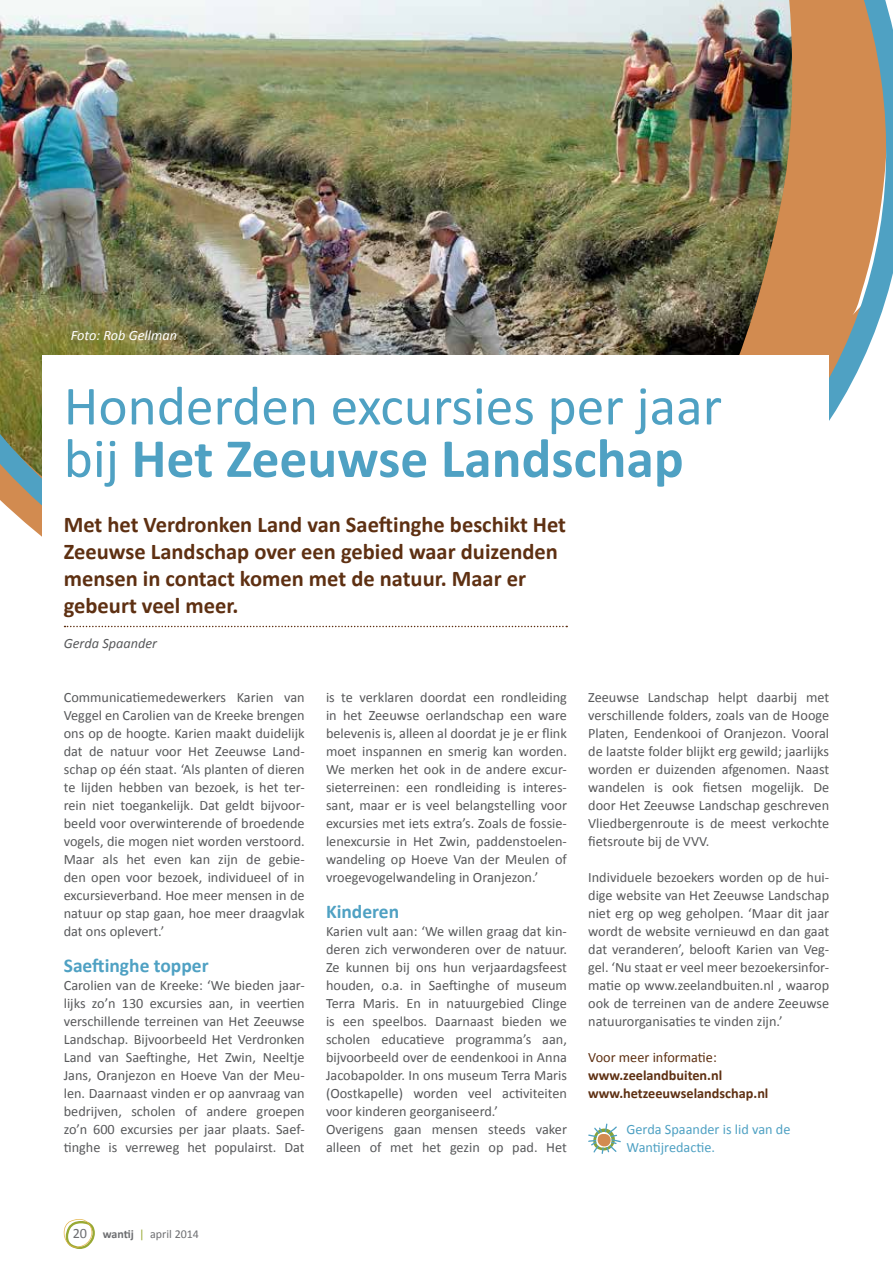
<style>
.page{position:relative;width:893px;height:1263px;background:#fff}
.page>*{position:absolute;margin:0;border:0;box-sizing:border-box;transform-origin:0 0}
.t1{font:55.5px/52.5px "Calibri";color:#4fa1c3}
.t2{font:700 22.5px/27px "Calibri";color:#5e3012}
.t3{font:700 19.5px "Calibri";color:#4fa1c3}
.t4{font:14.25px/18px "Calibri";color:#58595b;text-align:justify}
.t5{font:700 14.25px/18px "Calibri";color:#5e3012}
.t6{font:14.25px/18px "Calibri";color:#4fa1c3}
.t7{font:14.25px "Calibri";color:#5e3012}
.t8{font:italic 14.25px "Calibri";color:#fff}
.t9{font:italic 14.25px "Calibri";color:#58595b}
.t10{font:12px "Calibri";color:#6d6e71}
.s1{font-weight:700}
.s2{font-size:14.25px}
.s3{color:#98a934}
</style>
<div class="page">
<svg style="left:64px;top:1219px;width:31px;height:30px"></svg>
<img style="left:0;top:0;width:893px;height:537px">
<div style="left:43px;top:355px;width:786px;height:802px;background:#fff"></div>
<svg style="left:65px;top:626px;width:502px;height:1px"></svg>
<svg style="left:588px;top:1123px;width:33px;height:31px"></svg>
<p class="t8" style="left:71px;top:326px;width:108px">Foto: Rob Gellman</p>
<h1 class="t1" style="left:64px;top:377px;width:660px">Honderden excursies per jaar bij <span class="s1">Het Zeeuwse Landschap</span></h1>
<h2 class="t2" style="left:64px;top:510px;width:504px">Met het Verdronken Land van Saeftinghe beschikt Het Zeeuwse Landschap over een gebied waar duizenden mensen in contact komen met de natuur. Maar er gebeurt veel meer.</h2>
<p class="t9" style="left:64px;top:634px;width:95px">Gerda Spaander</p>
<p class="t4" style="left:64px;top:688px;width:242px">Communicatiemedewerkers Karien van Veggel en Carolien van de Kreeke brengen ons op de hoogte. Karien maakt duidelijk dat de natuur voor Het Zeeuwse Land&shy;schap op één staat. ‘Als planten of dieren te lijden hebben van bezoek, is het ter&shy;rein niet toegankelijk. Dat geldt bijvoor&shy;beeld voor overwinterende of broedende vogels, die mogen niet worden verstoord.<br>Maar als het even kan zijn de gebie&shy;den open voor bezoek, individueel of in excursieverband. Hoe meer mensen in de natuur op stap gaan, hoe meer draagvlak dat ons oplevert.’</p>
<h3 class="t3" style="left:64px;top:953px;width:146px">Saeftinghe topper</h3>
<p class="t4" style="left:64px;top:976px;width:242px">Carolien van de Kreeke: ‘We bieden jaar&shy;lijks zo’n 130 excursies aan, in veertien verschillende terreinen van Het Zeeuwse Landschap. Bijvoorbeeld Het Verdronken Land van Saeftinghe, Het Zwin, Neeltje Jans, Oranjezon en Hoeve Van der Meu&shy;len. Daarnaast vinden er op aanvraag van bedrijven, scholen of andere groepen zo’n 600 excursies per jaar plaats. Saef&shy;tinghe is verreweg het populairst. Dat</p>
<p class="t4" style="left:326px;top:688px;width:242px">is te verklaren doordat een rondleiding in het Zeeuwse oerlandschap een ware belevenis is, alleen al doordat je je er flink moet inspannen en smerig kan worden.<br>We merken het ook in de andere excur&shy;sieterreinen: een rondleiding is interes&shy;sant, maar er is veel belangstelling voor excursies met iets extra’s. Zoals de fossie&shy;lenexcursie in Het Zwin, paddenstoelen&shy;wandeling op Hoeve Van der Meulen of vroegevogelwandeling in Oranjezon.’</p>
<h3 class="t3" style="left:326px;top:899px;width:75px">Kinderen</h3>
<p class="t4" style="left:326px;top:922px;width:242px;text-align:left">Karien vult aan: ‘We willen graag dat kin&shy;deren zich verwonderen over de natuur.<br>Ze kunnen bij ons hun verjaardagsfeest houden, o.a. in Saeftinghe of museum Terra Maris. En in natuurgebied Clinge is een speelbos. Daarnaast bieden we scholen educatieve programma’s aan, bijvoorbeeld over de eendenkooi in Anna Jacobapolder. In ons museum Terra Maris (Oostkapelle) worden veel activiteiten voor kinderen georganiseerd.’<br>Overigens gaan mensen steeds vaker alleen of met het gezin op pad. Het</p>
<p class="t4" style="left:588px;top:688px;width:242px">Zeeuwse Landschap helpt daarbij met verschillende folders, zoals van de Hooge Platen, Eendenkooi of Oranjezon. Vooral de laatste folder blijkt erg gewild; jaarlijks worden er duizenden afgenomen. Naast wandelen is ook fietsen mogelijk. De door Het Zeeuwse Landschap geschreven Vliedbergenroute is de meest verkochte fietsroute bij de VVV.</p>
<p class="t4" style="left:588px;top:868px;width:242px">Individuele bezoekers worden op de hui&shy;dige website van Het Zeeuwse Landschap niet erg op weg geholpen. ‘Maar dit jaar wordt de website vernieuwd en dan gaat dat veranderen’, belooft Karien van Veg&shy;gel. ‘Nu staat er veel meer bezoekersinfor&shy;matie op www.zeelandbuiten.nl , waarop ook de terreinen van de andere Zeeuwse natuurorganisaties te vinden zijn.’</p>
<p class="t7" style="left:588px;top:1048px;width:130px">Voor meer informatie:</p>
<p class="t5" style="left:588px;top:1066px;width:182px">www.zeelandbuiten.nl www.hetzeeuwselandschap.nl</p>
<p class="t6" style="left:626px;top:1120px;width:165px">Gerda Spaander is lid van de<br>Wantijredactie.</p>
<p class="t10" style="left:73px;top:1226px;width:128px"><span class="s2">20</span> <span class="s1">wantij</span> <span class="s3">|</span> april 2014</p>
</div>
